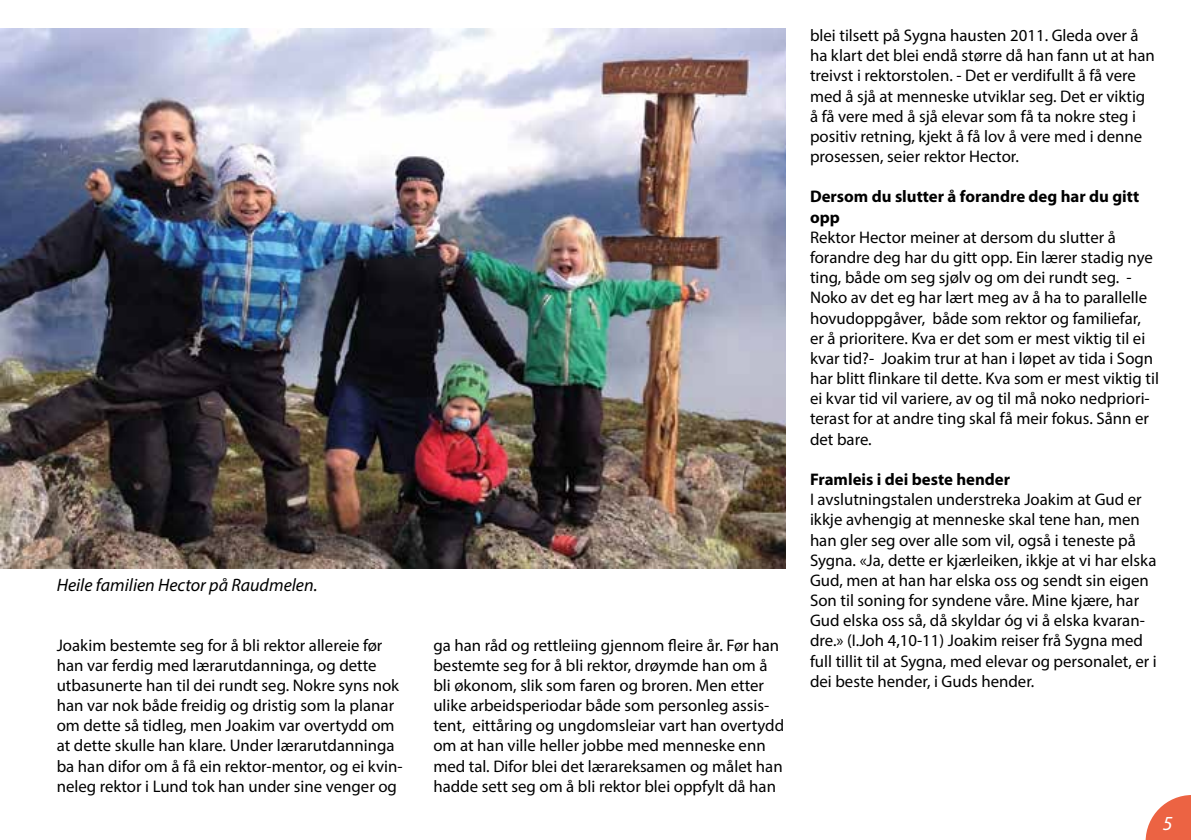
<style>
.page{position:relative;width:1191px;height:840px;background:#fff}
.page>*{position:absolute;margin:0;border:0;box-sizing:border-box;transform-origin:0 0}
.t1{font:italic 20px "Myriad Pro";color:#fff}
.t2{font:italic 18px "Myriad Pro";color:#000}
.t3{font:16.8px/20.2px "Myriad Pro";color:#000}
.t4{font:700 16.8px/20.2px "Myriad Pro";color:#000}
</style>
<div class="page">
<svg style="left:1145px;top:795px;width:46px;height:44px"></svg>
<img style="left:1px;top:28px;width:785px;height:540px">
<p class="t2" style="left:57px;top:574px;width:262px">Heile familien Hector på Raudmelen.</p>
<p class="t3" style="left:57px;top:634px;width:347px">Joakim bestemte seg for å bli rektor allereie før han var ferdig med lærarutdanninga, og dette utbasunerte han til dei rundt seg. Nokre syns nok han var nok både freidig og dristig som la planar om dette så tidleg, men Joakim var overtydd om at dette skulle han klare. Under lærarutdanninga ba han difor om å få ein rektor-mentor, og ei kvin&shy;neleg rektor i Lund tok han under sine venger og</p>
<p class="t3" style="left:433px;top:634px;width:352px">ga han råd og rettleiing gjennom fleire år. Før han bestemte seg for å bli rektor, drøymde han om å bli økonom, slik som faren og broren. Men etter ulike arbeidsperiodar både som personleg assis&shy;tent, eittåring og ungdomsleiar vart han overtydd om at han ville heller jobbe med menneske enn med tal. Difor blei det lærareksamen og målet han hadde sett seg om å bli rektor blei oppfylt då han</p>
<p class="t3" style="left:810px;top:25px;width:346px">blei tilsett på Sygna hausten 2011. Gleda over å ha klart det blei endå større då han fann ut at han treivst i rektorstolen. - Det er verdifullt å få vere med å sjå at menneske utviklar seg. Det er viktig å få vere med å sjå elevar som få ta nokre steg i positiv retning, kjekt å få lov å vere med i denne prosessen, seier rektor Hector.</p>
<p class="t4" style="left:810px;top:186px;width:331px">Dersom du slutter å forandre deg har du gitt opp</p>
<p class="t3" style="left:810px;top:227px;width:350px">Rektor Hector meiner at dersom du slutter å forandre deg har du gitt opp. Ein lærer stadig nye ting, både om seg sjølv og om dei rundt seg. - Noko av det eg har lært meg av å ha to parallelle hovudoppgåver, både som rektor og familiefar, er å prioritere. Kva er det som er mest viktig til ei kvar tid?- Joakim trur at han i løpet av tida i Sogn har blitt flinkare til dette. Kva som er mest viktig til ei kvar tid vil variere, av og til må noko nedpriori&shy;terast for at andre ting skal få meir fokus. Sånn er det bare.</p>
<p class="t4" style="left:810px;top:468px;width:202px">Framleis i dei beste hender</p>
<p class="t3" style="left:810px;top:489px;width:348px">I avslutningstalen understreka Joakim at Gud er ikkje avhengig at menneske skal tene han, men han gler seg over alle som vil, også i teneste på Sygna. «Ja, dette er kjærleiken, ikkje at vi har elska Gud, men at han har elska oss og sendt sin eigen Son til soning for syndene våre. Mine kjære, har Gud elska oss så, då skyldar óg vi å elska kvaran&shy;dre.» (I.Joh 4,10-11) Joakim reiser frå Sygna med full tillit til at Sygna, med elevar og personalet, er i dei beste hender, i Guds hender.</p>
<p class="t1" style="left:1162px;top:810px;width:11px">5</p>
</div>
